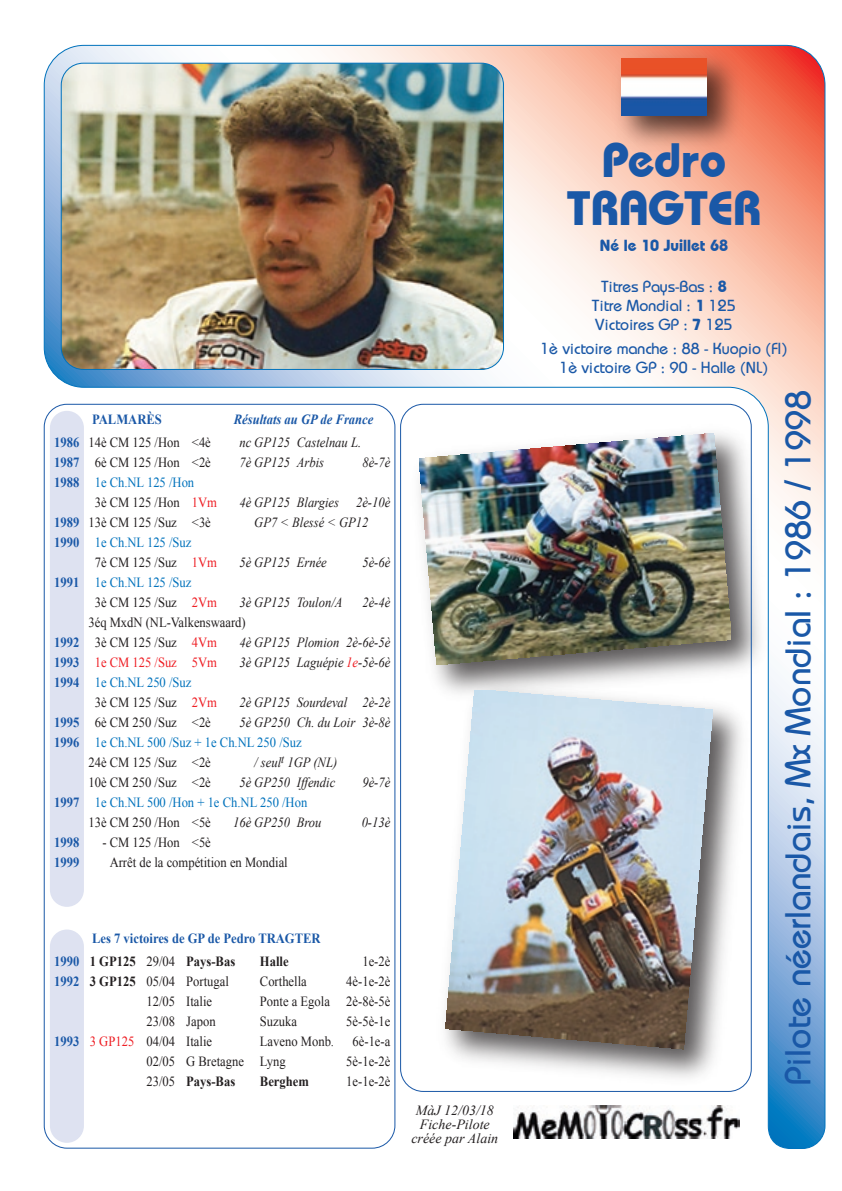
<style>
.page{position:relative;width:842px;height:1191px;background:#fff}
.page>*{position:absolute;margin:0;border:0;box-sizing:border-box;transform-origin:0 0}
.t1{font:700 48px/48px "Bauhaus IT Cby BT";color:#1a58a7;text-align:center}
.t2{font:36px "Bauhaus";color:#1a58a7}
.t3{font:16px/19.2px "Bauhaus";color:#1a58a7;text-align:center}
.t4{font:700 16px "Bauhaus IT Cby BT";color:#1a58a7}
.t5{font:14px/20px "Times New Roman";color:#231f20;scale:.9 1}
.t6{font:italic 14px "Times New Roman";color:#231f20;scale:.9 1}
.t7{font:14px/20px "Times New Roman";color:#0072bc;scale:.9 1}
.t8{font:700 14px/20px "Times New Roman";color:#1a58a7;scale:.9 1}
.t9{font:700 14px "Times New Roman";color:#231f20;scale:.9 1}
.t10{font:italic 14px/14px "Times New Roman";color:#231f20;text-align:center}
.t11{font:italic 700 14px "Times New Roman";color:#1a58a7;scale:.9 1}
.t12{font:14px "Times New Roman";color:#ee1d23;scale:.9 1}
.s1{color:#231f20}
.s2{color:#ee1d23}
.s3{font-weight:400}
.s4{font-weight:700}
.s5{font-family:"Bauhaus IT Cby BT";font-weight:700}
</style>
<div class="page">
<img style="left:44px;top:45px;width:781px;height:1103px">
<div style="left:50px;top:929px;width:34px;height:213px;background:#dee2f1"></div>
<img style="left:605px;top:44px;width:146px;height:116px">
<img style="left:621px;top:59px;width:85px;height:56px">
<p class="t8" style="left:54px;top:432px;width:29px;text-align:justify">1986<br>1987<br>1988</p>
<p class="t8" style="left:54px;top:512px;width:29px">1989<br>1990</p>
<p class="t8" style="left:54px;top:572px;width:29px">1991</p>
<p class="t8" style="left:54px;top:632px;width:29px;text-align:justify">1992<br>1993<br>1994</p>
<p class="t8" style="left:54px;top:712px;width:29px">1995<br>1996</p>
<p class="t8" style="left:54px;top:792px;width:29px">1997</p>
<p class="t8" style="left:54px;top:832px;width:29px">1998<br>1999</p>
<p class="t8" style="left:92px;top:409px;width:79px">PALMARÈS</p>
<p class="t11" style="left:234px;top:409px;width:157px">Résultats au GP de France</p>
<p class="t5" style="left:89px;top:432px;width:137px">14è CM 125 /Hon &lt;4è</p>
<p class="t6" style="left:240px;top:433px;width:137px">nc GP125 Castelnau L.</p>
<p class="t5" style="left:95px;top:452px;width:130px">6è CM 125 /Hon &lt;2è</p>
<p class="t6" style="left:240px;top:453px;width:95px">7è GP125 Arbis</p>
<p class="t6" style="left:362px;top:453px;width:33px">8è-7è</p>
<p class="t7" style="left:95px;top:472px;width:137px">1e Ch.NL 125 /Hon<br><span class="s1">3è CM 125 /Hon</span> <span class="s2">1Vm</span></p>
<p class="t6" style="left:240px;top:493px;width:169px">4è GP125 Blargies 2è-10è</p>
<p class="t5" style="left:89px;top:512px;width:137px">13è CM 125 /Suz &lt;3è</p>
<p class="t6" style="left:254px;top:513px;width:128px">GP7 &lt; Blessé &lt; GP12</p>
<p class="t7" style="left:95px;top:532px;width:137px">1e Ch.NL 125 /Suz<br><span class="s1">7è CM 125 /Suz</span> <span class="s2">1Vm</span></p>
<p class="t6" style="left:240px;top:553px;width:99px">5è GP125 Ernée</p>
<p class="t6" style="left:362px;top:553px;width:33px">5è-6è</p>
<p class="t7" style="left:95px;top:572px;width:137px">1e Ch.NL 125 /Suz<br><span class="s1">3è CM 125 /Suz</span> <span class="s2">2Vm</span></p>
<p class="t6" style="left:240px;top:593px;width:116px">3è GP125 Toulon/A</p>
<p class="t6" style="left:362px;top:593px;width:33px">2è-4è</p>
<p class="t5" style="left:95px;top:612px;width:169px;text-indent:-6px">3éq MxdN (NL-Valkenswaard)<br>3è CM 125 /Suz <span class="s2">4Vm</span></p>
<p class="t6" style="left:240px;top:633px;width:169px">4è GP125 Plomion 2è-6è-5è</p>
<p class="t12" style="left:95px;top:653px;width:137px">1e CM 125 /Suz 5Vm</p>
<p class="t6" style="left:240px;top:653px;width:169px">3è GP125 Laguépie <span class="s2">1e</span>-5è-6è</p>
<p class="t7" style="left:95px;top:672px;width:137px">1e Ch.NL 250 /Suz<br><span class="s1">3è CM 125 /Suz</span> <span class="s2">2Vm</span></p>
<p class="t6" style="left:240px;top:693px;width:169px">2è GP125 Sourdeval 2è-2è</p>
<p class="t5" style="left:95px;top:712px;width:130px">6è CM 250 /Suz &lt;2è</p>
<p class="t6" style="left:240px;top:713px;width:169px">5è GP250 Ch. du Loir 3è-8è</p>
<p class="t7" style="left:95px;top:732px;width:231px">1e Ch.NL 500 /Suz + 1e Ch.NL 250 /Suz</p>
<p class="t5" style="left:89px;top:752px;width:137px">24è CM 125 /Suz &lt;2è</p>
<p class="t6" style="left:254px;top:753px;width:94px">/ seul<sup>t</sup> 1GP (NL)</p>
<p class="t5" style="left:89px;top:772px;width:137px">10è CM 250 /Suz &lt;2è</p>
<p class="t6" style="left:240px;top:773px;width:108px">5è GP250 Iffendic</p>
<p class="t6" style="left:362px;top:773px;width:33px">9è-7è</p>
<p class="t7" style="left:95px;top:792px;width:237px">1e Ch.NL 500 /Hon + 1e Ch.NL 250 /Hon</p>
<p class="t5" style="left:89px;top:812px;width:137px">13è CM 250 /Hon &lt;5è</p>
<p class="t6" style="left:233px;top:813px;width:100px">16è GP250 Brou</p>
<p class="t6" style="left:362px;top:813px;width:33px">0-13è</p>
<p class="t5" style="left:110px;top:832px;width:199px;text-indent:-7px">- CM 125 /Hon &lt;5è<br>Arrêt de la compétition en Mondial</p>
<p class="t8" style="left:54px;top:950px;width:29px">1990<br>1992</p>
<p class="t8" style="left:54px;top:1030px;width:29px">1993</p>
<p class="t8" style="left:92px;top:927px;width:255px">Les 7 victoires de GP de Pedro TRAGTER</p>
<p class="t9" style="left:90px;top:951px;width:163px">1 GP125 <span class="s3">29/04</span> Pays-Bas</p>
<p class="t9" style="left:260px;top:951px;width:33px">Halle</p>
<p class="t5" style="left:362px;top:951px;width:33px">1e-2è</p>
<p class="t5" style="left:90px;top:971px;width:156px"><span class="s4">3 GP125</span> 05/04 Portugal</p>
<p class="t5" style="left:260px;top:971px;width:54px">Corthella</p>
<p class="t5" style="left:346px;top:971px;width:50px">4è-1e-2è</p>
<p class="t5" style="left:147px;top:991px;width:74px">12/05 Italie</p>
<p class="t5" style="left:260px;top:991px;width:146px">Ponte a Egola 2è-8è-5è</p>
<p class="t5" style="left:147px;top:1011px;width:78px">23/08 Japon</p>
<p class="t5" style="left:260px;top:1011px;width:43px">Suzuka</p>
<p class="t5" style="left:346px;top:1011px;width:50px">5è-5è-1e</p>
<p class="t5" style="left:90px;top:1031px;width:137px"><span class="s2">3 GP125</span> 04/04 Italie</p>
<p class="t5" style="left:260px;top:1031px;width:84px">Laveno Monb.</p>
<p class="t5" style="left:353px;top:1031px;width:43px">6è-1e-a</p>
<p class="t5" style="left:147px;top:1051px;width:156px">02/05 G Bretagne Lyng</p>
<p class="t5" style="left:346px;top:1051px;width:50px">5è-1e-2è</p>
<p class="t9" style="left:147px;top:1071px;width:100px"><span class="s3">23/05</span> Pays-Bas</p>
<p class="t9" style="left:260px;top:1071px;width:56px">Berghem</p>
<p class="t5" style="left:346px;top:1071px;width:50px">1e-1e-2è</p>
<p class="t10" style="left:411px;top:1103px;width:88px">MàJ 12/03/18<br>Fiche-Pilote créée par Alain</p>
<h1 class="t1" style="left:567px;top:136px;width:196px">Pedro<br>TRAGTER</h1>
<p class="t4" style="left:600px;top:235px;width:130px">Né le 10 Juillet 68</p>
<p class="t3" style="left:592px;top:276px;width:145px">Titres Pays-Bas : <span class="s5">8<br></span>Titre Mondial : <span class="s5">1</span> 125<br>Victoires GP : <span class="s5">7</span> 125</p>
<p class="t3" style="left:540px;top:339px;width:249px">1è victoire manche : 88 - Kuopio (FI)<br>1è victoire GP : 90 - Halle (NL)</p>
<h2 class="t2" style="left:776px;top:1085px;width:697px;rotate:-90deg">Pilote néerlandais, Mx Mondial : 1986 / 1998</h2>
</div>
